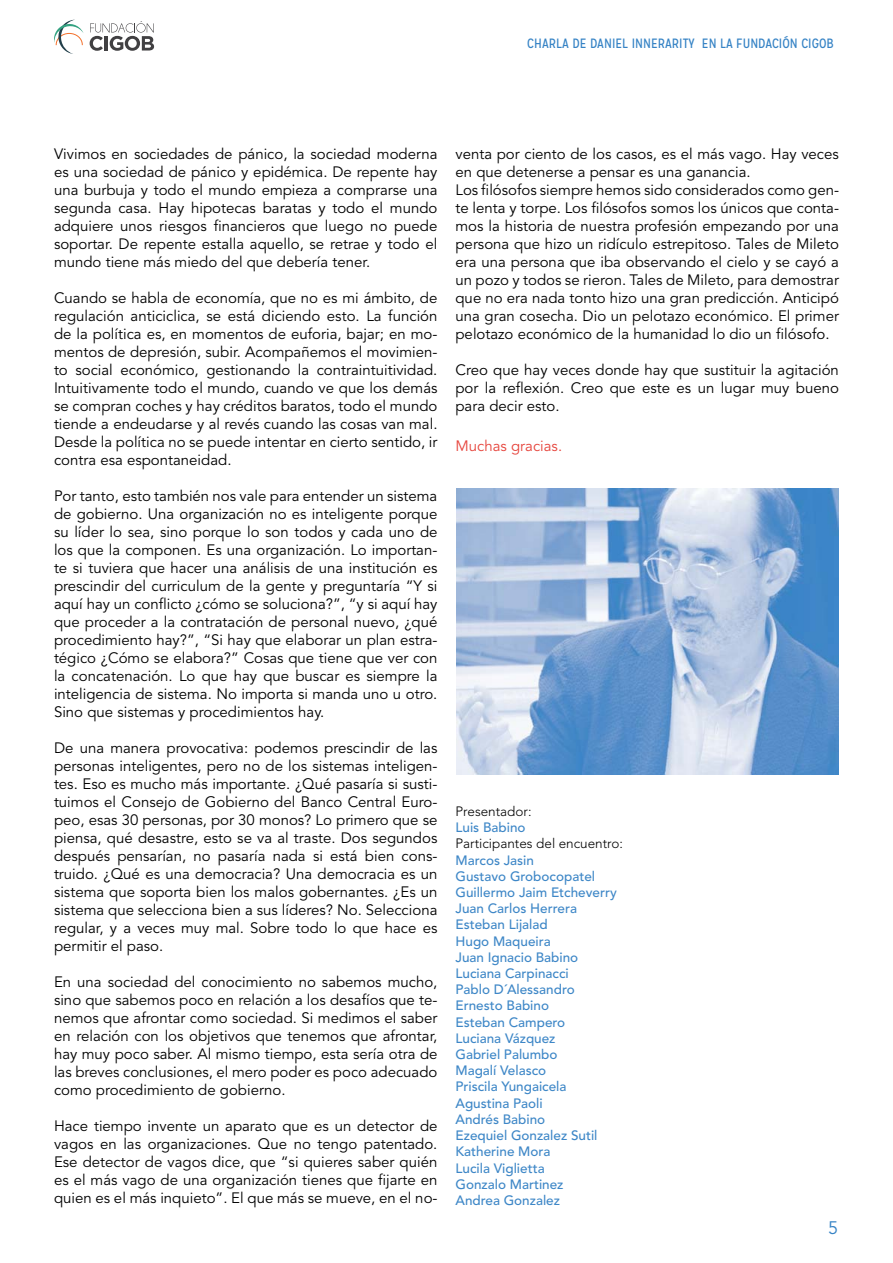
<style>
.page{position:relative;width:893px;height:1263px;background:#fff}
.page>*{position:absolute;margin:0;border:0;box-sizing:border-box;transform-origin:0 0}
.t1{font:18px "Avenir LT Std";color:#3683c5}
.t2{font:15px/18px "Avenir LT Std";color:#000;text-align:justify}
.t3{font:15px "Avenir LT Std";color:#e6443c}
.t4{font:500 13.5px/16.2px "Avenir LT Std";color:#3e87c7}
.t5{font:13.5px "Mission Gothic";color:#3683c5}
.t6{font:300 13.5px "Avenir LT Std";color:#000}
</style>
<div class="page">
<svg style="left:90px;top:21px;width:64px;height:30px"></svg>
<svg style="left:54px;top:20px;width:30px;height:34px"></svg>
<img style="left:456px;top:488px;width:383px;height:287px">
<p class="t5" style="left:527px;top:36px;width:308px">CHARLA DE DANIEL INNERARITY EN LA FUNDACIÓN CIGOB</p>
<p class="t2" style="left:54px;top:145px;width:385px">Vivimos en sociedades de pánico, la sociedad moderna es una sociedad de pánico y epidémica. De repente hay una burbuja y todo el mundo empieza a comprarse una segunda casa. Hay hipotecas baratas y todo el mundo adquiere unos riesgos financieros que luego no puede soportar. De repente estalla aquello, se retrae y todo el mundo tiene más miedo del que debería tener.</p>
<p class="t2" style="left:54px;top:289px;width:385px">Cuando se habla de economía, que no es mi ámbito, de regulación anticiclica, se está diciendo esto. La función de la política es, en momentos de euforia, bajar; en mo&shy;mentos de depresión, subir. Acompañemos el movimien&shy;to social económico, gestionando la contraintuitividad.<br>Intuitivamente todo el mundo, cuando ve que los demás se compran coches y hay créditos baratos, todo el mundo tiende a endeudarse y al revés cuando las cosas van mal.<br>Desde la política no se puede intentar en cierto sentido, ir contra esa espontaneidad.</p>
<p class="t2" style="left:54px;top:487px;width:385px">Por tanto, esto también nos vale para entender un sistema de gobierno. Una organización no es inteligente porque su líder lo sea, sino porque lo son todos y cada uno de los que la componen. Es una organización. Lo importan&shy;te si tuviera que hacer una análisis de una institución es prescindir del curriculum de la gente y preguntaría “Y si aquí hay un conflicto ¿cómo se soluciona?”, “y si aquí hay que proceder a la contratación de personal nuevo, ¿qué procedimiento hay?”, “Si hay que elaborar un plan estra&shy;tégico ¿Cómo se elabora?” Cosas que tiene que ver con la concatenación. Lo que hay que buscar es siempre la inteligencia de sistema. No importa si manda uno u otro.<br>Sino que sistemas y procedimientos hay.</p>
<p class="t2" style="left:54px;top:739px;width:385px">De una manera provocativa: podemos prescindir de las personas inteligentes, pero no de los sistemas inteligen&shy;tes. Eso es mucho más importante. ¿Qué pasaría si susti&shy;tuimos el Consejo de Gobierno del Banco Central Euro&shy;peo, esas 30 personas, por 30 monos? Lo primero que se piensa, qué desastre, esto se va al traste. Dos segundos después pensarían, no pasaría nada si está bien cons&shy;truido. ¿Qué es una democracia? Una democracia es un sistema que soporta bien los malos gobernantes. ¿Es un sistema que selecciona bien a sus líderes? No. Selecciona regular, y a veces muy mal. Sobre todo lo que hace es permitir el paso.</p>
<p class="t2" style="left:54px;top:973px;width:385px">En una sociedad del conocimiento no sabemos mucho, sino que sabemos poco en relación a los desafíos que te&shy;nemos que afrontar como sociedad. Si medimos el saber en relación con los objetivos que tenemos que afrontar, hay muy poco saber. Al mismo tiempo, esta sería otra de las breves conclusiones, el mero poder es poco adecuado como procedimiento de gobierno.</p>
<p class="t2" style="left:54px;top:1117px;width:385px">Hace tiempo invente un aparato que es un detector de vagos en las organizaciones. Que no tengo patentado.<br>Ese detector de vagos dice, que “si quieres saber quién es el más vago de una organización tienes que fijarte en quien es el más inquieto”. El que más se mueve, en el no-</p>
<p class="t2" style="left:455px;top:145px;width:385px;text-align:left">venta por ciento de los casos, es el más vago. Hay veces en que detenerse a pensar es una ganancia.<br>Los filósofos siempre hemos sido considerados como gen&shy;te lenta y torpe. Los filósofos somos los únicos que conta&shy;mos la historia de nuestra profesión empezando por una persona que hizo un ridículo estrepitoso. Tales de Mileto era una persona que iba observando el cielo y se cayó a un pozo y todos se rieron. Tales de Mileto, para demostrar que no era nada tonto hizo una gran predicción. Anticipó una gran cosecha. Dio un pelotazo económico. El primer pelotazo económico de la humanidad lo dio un filósofo.</p>
<p class="t2" style="left:455px;top:361px;width:385px">Creo que hay veces donde hay que sustituir la agitación por la reflexión. Creo que este es un lugar muy bueno para decir esto.</p>
<p class="t3" style="left:455px;top:437px;width:108px">Muchas gracias.</p>
<p class="t6" style="left:455px;top:803px;width:78px">Presentador:</p>
<p class="t4" style="left:455px;top:820px;width:72px">Luis Babino</p>
<p class="t6" style="left:455px;top:836px;width:169px">Participantes del encuentro:</p>
<p class="t4" style="left:455px;top:852px;width:163px">Marcos Jasin<br>Gustavo Grobocopatel<br>Guillermo Jaim Etcheverry<br>Juan Carlos Herrera<br>Esteban Lijalad<br>Hugo Maqueira<br>Juan Ignacio Babino<br>Luciana Carpinacci<br>Pablo D´Alessandro<br>Ernesto Babino<br>Esteban Campero<br>Luciana Vázquez<br>Gabriel Palumbo<br>Magalí Velasco<br>Priscila Yungaicela<br>Agustina Paoli<br>Andrés Babino<br>Ezequiel Gonzalez Sutil<br>Katherine Mora<br>Lucila Viglietta<br>Gonzalo Martinez<br>Andrea Gonzalez</p>
<p class="t1" style="left:828px;top:1217px;width:12px">5</p>
</div>
